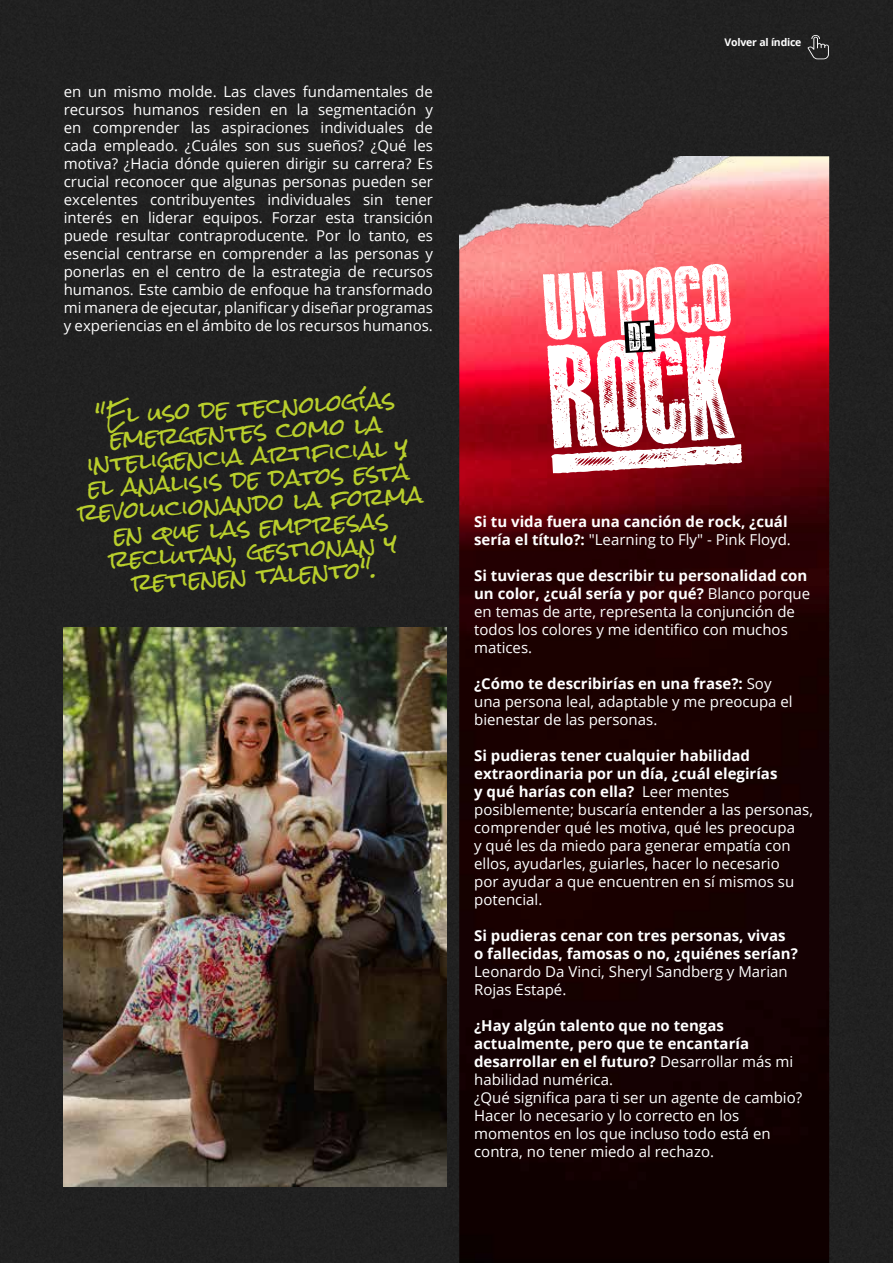
<style>
.page{position:relative;width:893px;height:1263px;background:#212121}
.page>*{position:absolute;margin:0;border:0;box-sizing:border-box;transform-origin:0 0}
.t1{font:22.5px/24px "Rock Salt";color:#b9cf2c;text-align:center}
.t2{font:15px/18px "Open Sans";color:#fff}
.t3{font:700 15px/18px "Open Sans";color:#fff}
.t4{font:700 10.5px "Open Sans";letter-spacing:-.02em;color:#fff}
.s1{font-weight:400}
.s2{font-weight:700}
</style>
<div class="page">
<img style="left:459px;top:156px;width:370px;height:1107px">
<img style="left:459px;top:156px;width:294px;height:101px">
<svg style="left:543px;top:264px;width:199px;height:209px"></svg>
<img style="left:64px;top:627px;width:383px;height:559px">
<svg style="left:807px;top:35px;width:22px;height:24px"></svg>
<p class="t2" style="left:64px;top:82px;width:371px;text-align:justify">en un mismo molde. Las claves fundamentales de recursos humanos residen en la segmentación y en comprender las aspiraciones individuales de cada empleado. ¿Cuáles son sus sueños? ¿Qué les motiva? ¿Hacia dónde quieren dirigir su carrera? Es crucial reconocer que algunas personas pueden ser excelentes contribuyentes individuales sin tener interés en liderar equipos. Forzar esta transición puede resultar contraproducente. Por lo tanto, es esencial centrarse en comprender a las personas y ponerlas en el centro de la estrategia de recursos humanos. Este cambio de enfoque ha transformado mi manera de ejecutar, planificar y diseñar programas y experiencias en el ámbito de los recursos humanos.</p>
<h1 class="t1" style="left:72px;top:406px;width:348px;rotate:-3deg">"El uso de tecnologías emergentes como la inteligencia artifi cial y el análisis de datos está revolucionando la forma en que las empresas reclutan, gestionan y retienen talento".</h1>
<p class="t4" style="left:725px;top:35px;width:78px">Volver al índice</p>
<p class="t3" style="left:474px;top:512px;width:318px">Si tu vida fuera una canción de rock, ¿cuál sería el título?: <span class="s1">"Learning to Fly" - Pink Floyd.</span></p>
<p class="t2" style="left:474px;top:566px;width:337px"><span class="s2">Si tuvieras que describir tu personalidad con un color, ¿cuál sería y por qué?</span> Blanco porque en temas de arte, representa la conjunción de todos los colores y me identifico con muchos matices.</p>
<p class="t2" style="left:474px;top:674px;width:320px"><span class="s2">¿Cómo te describirías en una frase?:</span> Soy una persona leal, adaptable y me preocupa el bienestar de las personas.</p>
<p class="t2" style="left:474px;top:746px;width:340px"><span class="s2">Si pudieras tener cualquier habilidad extraordinaria por un día, ¿cuál elegirías<br>y qué harías con ella?</span> Leer mentes posiblemente; buscaría entender a las personas, comprender qué les motiva, qué les preocupa<br>y qué les da miedo para generar empatía con ellos, ayudarles, guiarles, hacer lo necesario<br>por ayudar a que encuentren en sí mismos su potencial.</p>
<p class="t3" style="left:474px;top:926px;width:325px">Si pudieras cenar con tres personas, vivas o fallecidas, famosas o no, ¿quiénes serían?</p>
<p class="t2" style="left:474px;top:962px;width:315px">Leonardo Da Vinci, Sheryl Sandberg y Marian<br>Rojas Estapé.</p>
<p class="t2" style="left:474px;top:1016px;width:330px"><span class="s2">¿Hay algún talento que no tengas actualmente, pero que te encantaría desarrollar en el futuro?</span> Desarrollar más mi habilidad numérica.<br>¿Qué significa para ti ser un agente de cambio?<br>Hacer lo necesario y lo correcto en los momentos en los que incluso todo está en contra, no tener miedo al rechazo.</p>
</div>
